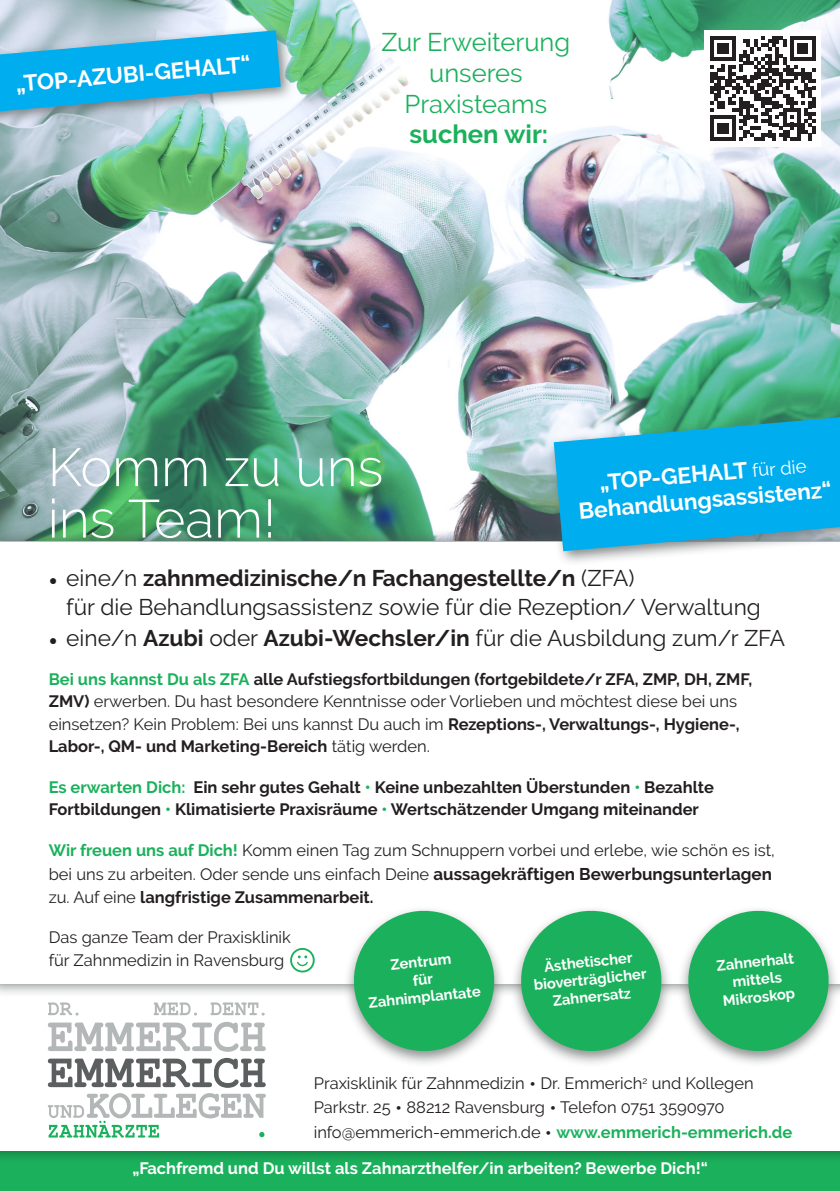
<style>
.page{position:relative;width:840px;height:1191px;background:#fff}
.page>*{position:absolute;margin:0;border:0;box-sizing:border-box;transform-origin:0 0}
.t1{font:300 53.4px/51.4px "Raleway";color:#fff}
.t2{font:25.6px/30.6px "Raleway";color:#1bb15c;text-align:center}
.t3{font:700 25.6px "Raleway";color:#1bb15c}
.t4{font:22.6px/28.8px "Raleway";color:#231f20}
.t5{font:700 22.6px/26.8px "Raleway";color:#fff;text-align:center}
.t6{font:700 16.4px/22.6px "Raleway";color:#231f20}
.t7{font:16.4px/24.2px "Raleway";color:#231f20}
.t8{font:700 16.4px "Raleway";color:#fff}
.t9{font:700 14.8px/17.6px "Raleway";color:#fff;text-align:center}
.s1{font-weight:400;font-size:18.6px}
.s2{font-family:"Minion Pro"}
.s3{font-weight:700}
.s4{color:#1bb15c}
.s5{font-weight:400}
.s6{font-weight:700;color:#1bb15c}
.s7{font-weight:700;font-size:17px}
.s8{font-size:20.6px}
</style>
<div class="page">
<svg style="left:48px;top:1002px;width:30px;height:13px"></svg>
<svg style="left:153px;top:1002px;width:44px;height:13px"></svg>
<svg style="left:210px;top:1002px;width:54px;height:13px"></svg>
<svg style="left:48px;top:1021px;width:217px;height:30px"></svg>
<svg style="left:48px;top:1058px;width:217px;height:29px"></svg>
<svg style="left:48px;top:1093px;width:218px;height:44px"></svg>
<img style="left:0;top:0;width:839px;height:528px">
<div style="left:0;top:528px;width:839px;height:469px;background:#5c5f5f;opacity:.9"></div>
<div style="left:0;top:542px;width:839px;height:442px;background:#fff"></div>
<div style="left:0;top:1148px;width:839px;height:43px;background:#5c5f5f;opacity:.75"></div>
<div style="left:0;top:24px;width:295px;height:103px;background:#5c5f5f;opacity:.75"></div>
<svg style="left:0;top:30px;width:281px;height:81px;background:#3ab6e6"></svg>
<div style="left:547px;top:410px;width:292px;height:156px;background:#5c5f5f;opacity:.75"></div>
<svg style="left:553px;top:417px;width:286px;height:134px;background:#20b1e4"></svg>
<div style="left:342px;top:905px;width:163px;height:162px;background:#5c5f5f;opacity:.7"></div>
<svg style="left:350px;top:907px;width:147px;height:147px"></svg>
<div style="left:509px;top:905px;width:163px;height:162px;background:#5c5f5f;opacity:.7"></div>
<svg style="left:517px;top:907px;width:147px;height:147px"></svg>
<div style="left:676px;top:905px;width:163px;height:162px;background:#5c5f5f;opacity:.7"></div>
<svg style="left:684px;top:907px;width:147px;height:147px"></svg>
<div style="left:704px;top:30px;width:116px;height:117px;background:#fff"></div>
<svg style="left:710px;top:36px;width:105px;height:105px"></svg>
<svg style="left:290px;top:948px;width:25px;height:25px"></svg>
<h3 class="t5" style="left:15px;top:71px;width:237px;rotate:-5deg">„TOP-AZUBI-GEHALT“</h3>
<h2 class="t2" style="left:381px;top:27px;width:190px">Zur Erweiterung unseres<br>Praxisteams</h2>
<h2 class="t3" style="left:409px;top:120px;width:140px">suchen wir:</h2>
<h1 class="t1" style="left:48px;top:441px;width:337px">Komm zu uns ins Team!</h1>
<h3 class="t5" style="left:575px;top:471px;width:255px;rotate:-5deg">„TOP-GEHALT <span class="s1">für die<br></span>Behandlungsassistenz“</h3>
<h3 class="t4" style="left:66px;top:563px;width:695px;text-indent:-18px"><span class="s2">•</span> eine/n <span class="s3">zahnmedizinische/n Fachangestellte/n</span> (ZFA)<br>für die Behandlungsassistenz sowie für die Rezeption/ Verwaltung</h3>
<h3 class="t4" style="left:49px;top:623px;width:737px"><span class="s2">•</span> eine/n <span class="s3">Azubi</span> oder <span class="s3">Azubi-Wechsler/in</span> für die Ausbildung zum/r ZFA</h3>
<p class="t6" style="left:49px;top:667px;width:704px"><span class="s4">Bei uns kannst Du als ZFA</span> alle Aufstiegsfortbildungen (fortgebildete/r ZFA, ZMP, DH, ZMF, ZMV) <span class="s5">erwerben. Du hast besondere Kenntnisse oder Vorlieben und möchtest diese bei uns einsetzen? Kein Problem: Bei uns kannst Du auch im</span> Rezeptions-, Verwaltungs-, Hygiene-, Labor-, QM- und Marketing-Bereich <span class="s5">tätig werden.</span></p>
<p class="t6" style="left:49px;top:776px;width:666px"><span class="s4">Es erwarten Dich:</span> Ein sehr gutes Gehalt <span class="s4">•</span> Keine unbezahlten Überstunden <span class="s4">•</span> Bezahlte<br>Fortbildungen <span class="s4">•</span> Klimatisierte Praxisräume <span class="s4">•</span> Wertschätzender Umgang miteinander</p>
<p class="t7" style="left:49px;top:838px;width:727px"><span class="s6">Wir freuen uns auf Dich!</span> Komm einen Tag zum Schnuppern vorbei und erlebe, wie schön es ist, bei uns zu arbeiten. Oder sende uns einfach Deine <span class="s7">aussagekräftigen Bewerbungsunterlagen</span></p>
<p class="t6" style="left:49px;top:885px;width:326px"><span class="s5">zu. Auf eine</span> langfristige Zusammenarbeit.</p>
<p class="t7" style="left:49px;top:926px;width:244px;line-height:22.6px">Das ganze Team der Praxisklinik für Zahnmedizin in Ravensburg</p>
<p class="t9" style="left:364px;top:959px;width:114px;rotate:-6deg">Zentrum<br>für<br>Zahnimplantate</p>
<p class="t9" style="left:531px;top:959px;width:115px;rotate:-6deg">Ästhetischer bioverträglicher<br>Zahnersatz</p>
<p class="t9" style="left:715px;top:957px;width:79px;rotate:-6deg">Zahnerhalt mittels<br>Mikroskop</p>
<p class="t7" style="left:313px;top:1071px;width:480px">Praxisklinik für Zahnmedizin <span class="s8">•</span> Dr. Emmerich<sup>2</sup> und Kollegen<br>Parkstr. 25 <span class="s8">•</span> 88212 Ravensburg <span class="s8">•</span> Telefon 0751 3590970 info@emmerich-emmerich.de <span class="s8">•</span> <span class="s6">www.emmerich-emmerich.de</span></p>
<p class="t8" style="left:132px;top:1158px;width:577px">„Fachfremd und Du willst als Zahnarzthelfer/in arbeiten? Bewerbe Dich!“</p>
</div>
